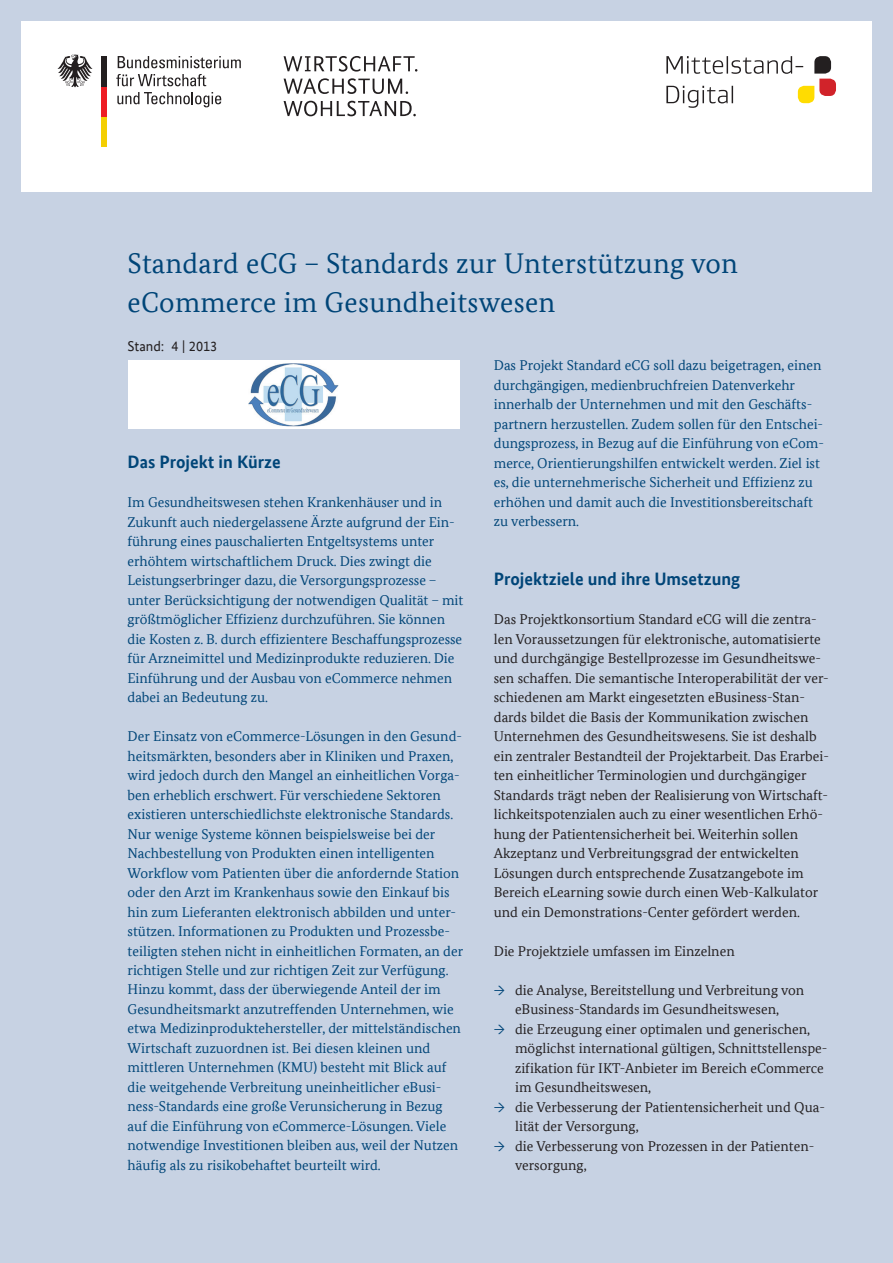
<style>
.page{position:relative;width:893px;height:1263px;background:#c7d2e3}
.page>*{position:absolute;margin:0;border:0;box-sizing:border-box;transform-origin:0 0}
.t1{font:28.5px/39px "Bundes Serif Office";letter-spacing:.01em;color:#004578}
.t2{font:700 18px "Bundes Sans Office";color:#004578}
.t3{font:14.25px/19.5px "Bundes Serif Office";color:#004578}
.t4{font:14.25px/19.5px "Bundes Serif Office";color:#231f20}
.t5{font:14.25px "Bundes Sans Office";color:#231f20}
.s1{color:#004578}
</style>
<div class="page">
<div style="left:21px;top:21px;width:851px;height:170px;background:#fff"></div>
<div style="left:102px;top:116px;width:5px;height:30px;background:#f4cf02"></div>
<div style="left:102px;top:86px;width:5px;height:30px;background:#ee1d23"></div>
<div style="left:102px;top:56px;width:5px;height:30px;background:#231f20"></div>
<svg style="left:57px;top:55px;width:36px;height:32px"></svg>
<svg style="left:118px;top:56px;width:123px;height:12px"></svg>
<svg style="left:116px;top:74px;width:90px;height:12px"></svg>
<svg style="left:117px;top:92px;width:104px;height:15px"></svg>
<svg style="left:284px;top:56px;width:133px;height:16px"></svg>
<svg style="left:284px;top:78px;width:124px;height:16px"></svg>
<svg style="left:284px;top:101px;width:132px;height:15px"></svg>
<svg style="left:666px;top:56px;width:170px;height:52px"></svg>
<div style="left:128px;top:360px;width:332px;height:69px;background:#fff"></div>
<img style="left:248px;top:363px;width:90px;height:64px">
<h1 class="t1" style="left:128px;top:244px;width:612px">Standard eCG – Standards zur Unterstützung von eCommerce im Gesundheitswesen</h1>
<p class="t5" style="left:128px;top:338px;width:91px">Stand: 4 | 2013</p>
<p class="t2" style="left:128px;top:451px;width:155px">Das Projekt in Kürze</p>
<p class="t3" style="left:128px;top:492px;width:337px">Im Gesundheitswesen stehen Krankenhäuser und in Zukunft auch niedergelassene Ärzte aufgrund der Ein&shy;führung eines pauschalierten Entgeltsystems unter erhöhtem wirtschaftlichem Druck. Dies zwingt die Leistungserbringer dazu, die Versorgungsprozesse – unter Berücksichtigung der notwendigen Qualität – mit größtmöglicher Effizienz durchzuführen. Sie können die Kosten z. B. durch effizientere Beschaffungsprozesse für Arzneimittel und Medizinprodukte reduzieren. Die Einführung und der Ausbau von eCommerce nehmen dabei an Bedeutung zu.</p>
<p class="t3" style="left:128px;top:726px;width:337px">Der Einsatz von eCommerce-Lösungen in den Gesund&shy;heitsmärkten, besonders aber in Kliniken und Praxen, wird jedoch durch den Mangel an einheitlichen Vorga&shy;ben erheblich erschwert. Für verschiedene Sektoren existieren unterschiedlichste elektronische Standards.<br>Nur wenige Systeme können beispielsweise bei der Nachbestellung von Produkten einen intelligenten Workflow vom Patienten über die anfordernde Station oder den Arzt im Krankenhaus sowie den Einkauf bis hin zum Lieferanten elektronisch abbilden und unter&shy;stützen. Informationen zu Produkten und Prozessbe&shy;teiligten stehen nicht in einheitlichen Formaten, an der richtigen Stelle und zur richtigen Zeit zur Verfügung.<br>Hinzu kommt, dass der überwiegende Anteil der im Gesundheitsmarkt anzutreffenden Unternehmen, wie etwa Medizinproduktehersteller, der mittelständischen Wirtschaft zuzuordnen ist. Bei diesen kleinen und mittleren Unternehmen (KMU) besteht mit Blick auf die weitgehende Verbreitung uneinheitlicher eBusi&shy;ness-Standards eine große Verunsicherung in Bezug auf die Einführung von eCommerce-Lösungen. Viele notwendige Investitionen bleiben aus, weil der Nutzen häufig als zu risikobehaftet beurteilt wird.</p>
<p class="t3" style="left:494px;top:356px;width:332px">Das Projekt Standard eCG soll dazu beigetragen, einen durchgängigen, medienbruchfreien Datenverkehr innerhalb der Unternehmen und mit den Geschäfts&shy;partnern herzustellen. Zudem sollen für den Entschei&shy;dungsprozess, in Bezug auf die Einführung von eCom&shy;merce, Orientierungshilfen entwickelt werden. Ziel ist es, die unternehmerische Sicherheit und Effizienz zu erhöhen und damit auch die Investitionsbereitschaft zu verbessern.</p>
<p class="t2" style="left:494px;top:568px;width:248px">Projektziele und ihre Umsetzung</p>
<p class="t4" style="left:494px;top:609px;width:337px">Das Projektkonsortium Standard eCG will die zentra&shy;len Voraussetzungen für elektronische, automatisierte und durchgängige Bestellprozesse im Gesundheitswe&shy;sen schaffen. Die semantische Interoperabilität der ver&shy;schiedenen am Markt eingesetzten eBusiness-Stan&shy;dards bildet die Basis der Kommunikation zwischen Unternehmen des Gesundheitswesens. Sie ist deshalb ein zentraler Bestandteil der Projektarbeit. Das Erarbei&shy;ten einheitlicher Terminologien und durchgängiger Standards trägt neben der Realisierung von Wirtschaft&shy;lichkeitspotenzialen auch zu einer wesentlichen Erhö&shy;hung der Patientensicherheit bei. Weiterhin sollen Akzeptanz und Verbreitungsgrad der entwickelten Lösungen durch entsprechende Zusatzangebote im Bereich eLearning sowie durch einen Web-Kalkulator und ein Demonstrations-Center gefördert werden.</p>
<p class="t4" style="left:494px;top:941px;width:242px">Die Projektziele umfassen im Einzelnen</p>
<p class="t4" style="left:494px;top:980px;width:312px;text-align:center"><span class="s1">→</span> die Analyse, Bereitstellung und Verbreitung von eBusiness-Standards im Gesundheitswesen,</p>
<p class="t4" style="left:515px;top:1019px;width:314px;text-indent:-21px"><span class="s1">→</span> die Erzeugung einer optimalen und generischen, möglichst international gültigen, Schnittstellenspe&shy;zifikation für IKT-Anbieter im Bereich eCommerce im Gesundheitswesen,</p>
<p class="t4" style="left:515px;top:1097px;width:311px;text-indent:-21px"><span class="s1">→</span> die Verbesserung der Patientensicherheit und Qua&shy;lität der Versorgung,</p>
<p class="t4" style="left:515px;top:1136px;width:301px;text-indent:-21px"><span class="s1">→</span> die Verbesserung von Prozessen in der Patienten&shy;versorgung,</p>
</div>
